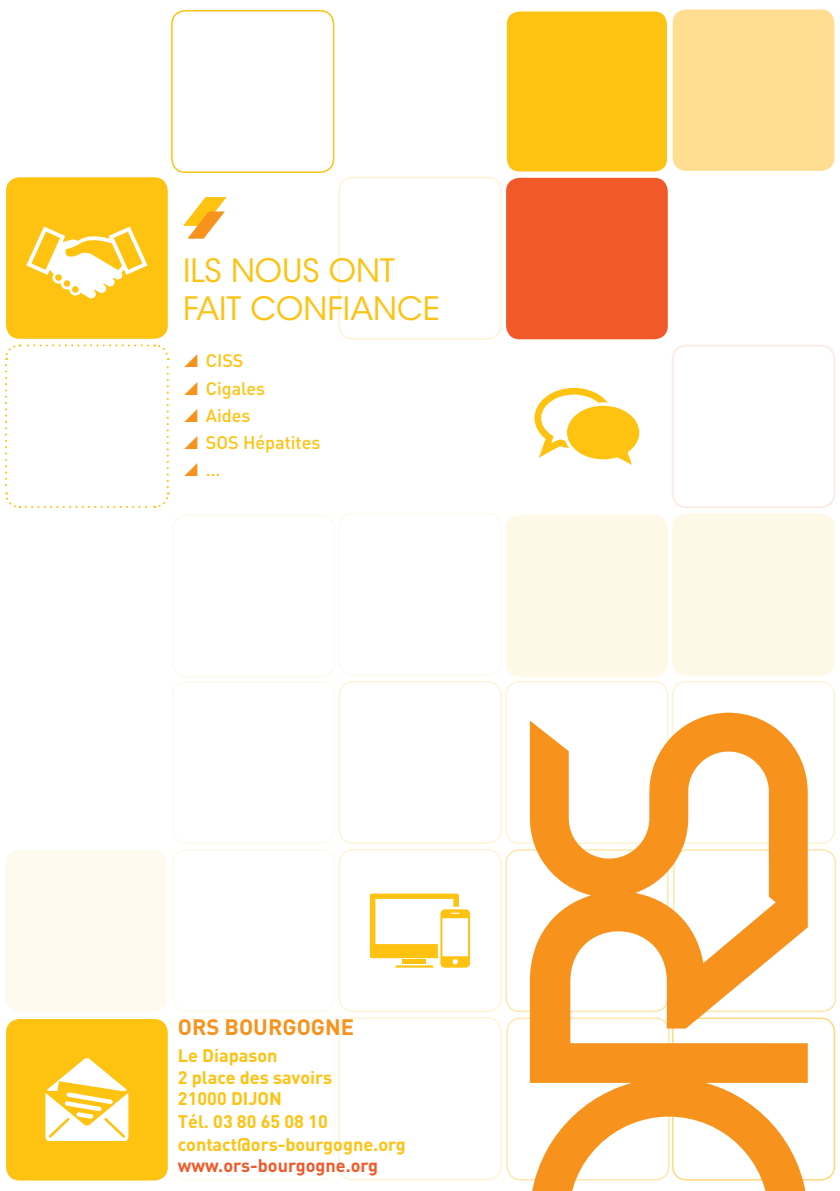
<style>
.page{position:relative;width:840px;height:1191px;background:#fff}
.page>*{position:absolute;margin:0;border:0;box-sizing:border-box;transform-origin:0 0}
.t1{font:32px/38.4px "ITC Avant Garde Std";color:#fec210}
.t2{font:700 22px "DIN";color:#f7931d}
.t3{font:700 18px/22.2px "DIN";color:#fec210}
.t4{font:500 18px/27.2px "DIN";color:#fec210}
.t5{font:700 18px "DIN";color:#f15929}
</style>
<div class="page">
<div style="left:506px;top:11px;width:161px;height:161px;background:#fec210;border-radius:14px"></div>
<div style="left:505px;top:10px;width:163px;height:163px;border:2px solid #fff;border-radius:14px"></div>
<div style="left:171px;top:10px;width:163px;height:163px;border:2px solid #fec210;border-radius:14px"></div>
<div style="left:506px;top:178px;width:161px;height:161px;background:#f15929;border-radius:14px"></div>
<div style="left:672px;top:9px;width:161px;height:162px;background:#ffdd91;border-radius:14px"></div>
<div style="left:338px;top:176px;width:163px;height:163px;border:2px solid #fecc4e;border-radius:14px"></div>
<div style="left:6px;top:177px;width:162px;height:162px;background:#fec210;border-radius:14px"></div>
<svg style="left:5px;top:344px;width:165px;height:164px"></svg>
<div style="left:671px;top:345px;width:163px;height:163px;border:2px solid #f58353;border-radius:14px"></div>
<div style="left:338px;top:513px;width:163px;height:163px;border:2px solid #fecf5b;border-radius:14px"></div>
<div style="left:506px;top:515px;width:161px;height:161px;background:#fef9e7;border-radius:14px"></div>
<div style="left:505px;top:514px;width:163px;height:163px;border:2px solid #fecf5b;border-radius:14px"></div>
<div style="left:672px;top:514px;width:161px;height:161px;background:#fef9e7;border-radius:14px"></div>
<div style="left:671px;top:513px;width:163px;height:163px;border:2px solid #fecf5b;border-radius:14px"></div>
<div style="left:338px;top:681px;width:163px;height:163px;border:2px solid #fecf5b;border-radius:14px"></div>
<div style="left:172px;top:681px;width:163px;height:163px;border:2px solid #fecf5b;border-radius:14px"></div>
<div style="left:172px;top:514px;width:163px;height:163px;border:2px solid #fecf5b;border-radius:14px"></div>
<div style="left:505px;top:681px;width:163px;height:163px;border:2px solid #fecf5b;border-radius:14px"></div>
<div style="left:671px;top:681px;width:163px;height:163px;border:2px solid #fecf5b;border-radius:14px"></div>
<div style="left:338px;top:849px;width:163px;height:163px;border:2px solid #fecf5b;border-radius:14px"></div>
<div style="left:172px;top:849px;width:163px;height:163px;border:2px solid #fecf5b;border-radius:14px"></div>
<div style="left:5px;top:850px;width:162px;height:161px;background:#fefaee;border-radius:14px"></div>
<div style="left:6px;top:1019px;width:162px;height:161px;background:#fec210;border-radius:14px"></div>
<div style="left:505px;top:849px;width:163px;height:163px;border:2px solid #fecf5b;border-radius:14px"></div>
<div style="left:672px;top:849px;width:163px;height:163px;border:2px solid #fecf5b;border-radius:14px"></div>
<div style="left:338px;top:1017px;width:163px;height:163px;border:2px solid #fecf5b;border-radius:14px"></div>
<div style="left:172px;top:1017px;width:163px;height:163px;border:2px solid #fecf5b;border-radius:14px"></div>
<div style="left:671px;top:1017px;width:163px;height:163px;border:2px solid #fecf5b;border-radius:14px"></div>
<div style="left:506px;top:1017px;width:163px;height:163px;border:2px solid #fecf5b;border-radius:14px"></div>
<svg style="left:529px;top:712px;width:278px;height:479px"></svg>
<svg style="left:26px;top:226px;width:121px;height:73px"></svg>
<svg style="left:183px;top:197px;width:43px;height:42px"></svg>
<svg style="left:45px;top:1058px;width:83px;height:83px"></svg>
<svg style="left:369px;top:893px;width:101px;height:74px"></svg>
<svg style="left:534px;top:388px;width:105px;height:77px"></svg>
<h1 class="t1" style="left:183px;top:251px;width:258px">ILS NOUS ONT<br>FAIT CONFIANCE</h1>
<p class="t4" style="left:206px;top:346px;width:116px">CISS<br>Cigales<br>Aides<br>SOS Hépatites …</p>
<p class="t2" style="left:178px;top:1012px;width:178px">ORS Bourgogne</p>
<p class="t3" style="left:178px;top:1043px;width:229px">Le Diapason<br>2 place des savoirs<br>21000 DIJON<br>Tél. 03 80 65 08 10 contact@ors-bourgogne.org</p>
<p class="t5" style="left:178px;top:1154px;width:202px">www.ors-bourgogne.org</p>
</div>
